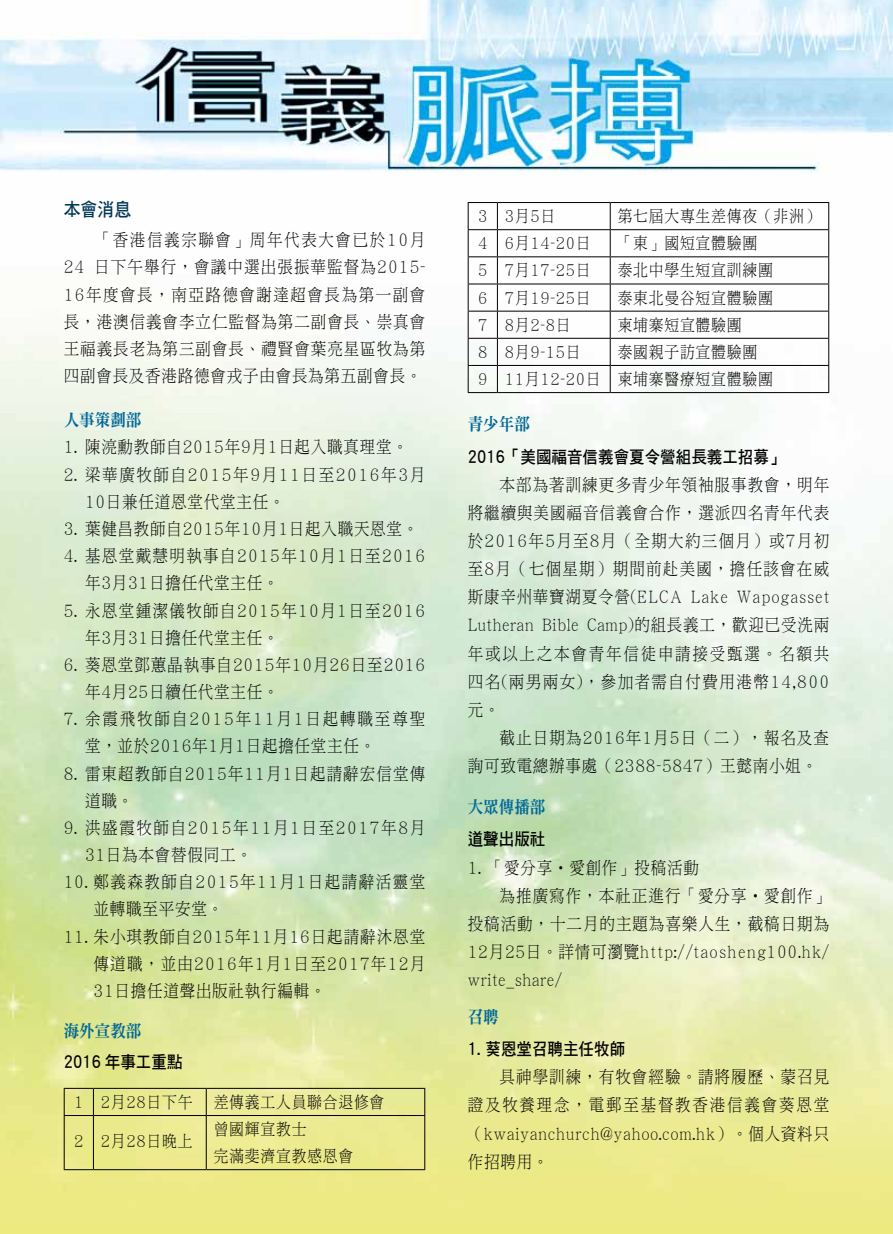
<style>
.page{position:relative;width:893px;height:1234px;background:#fff}
.page>*{position:absolute;margin:0;border:0;box-sizing:border-box;transform-origin:0 0}
.t1{font:18.75px "DF Hei HK W7";color:#003856;scale:.9 1}
.t2{font:17.25px/28px "DF Ming HK W3";letter-spacing:.065em;color:#000;text-align:justify;scale:.9 1}
.t3{font:17.25px/27.2px "DF Ming HK W3";letter-spacing:.09em;color:#000;scale:.9 1}
.t4{font:17.25px/27.2px "DF Ming HK W3";letter-spacing:.105em;color:#000;scale:.9 1}
.t5{font:17.25px "DF Hei HK W7";color:#000;scale:.9 1}
.t6{font:17.25px/27.2px "DF Ming HK W3";letter-spacing:.12em;color:#000;scale:.9 1}
.t7{font:17.25px/27.2px "DF Ming HK W3";letter-spacing:.095em;color:#000;scale:.9 1}
.t8{font:17.25px "DF Ming HK W9";color:#006896;scale:.9 1}
.t9{font:16.5px/27px "DF Ming HK W3";letter-spacing:.05em;color:#000;scale:.9 1}
</style>
<div class="page">
<img style="left:0;top:202px;width:893px;height:1031px">
<img style="left:0;top:0;width:893px;height:172px">
<hr style="left:93px;top:1087px;width:113px;height:1px;background:#000">
<hr style="left:206px;top:1087px;width:219px;height:1px;background:#000">
<svg style="left:206px;top:1088px;width:1px;height:26px"></svg>
<svg style="left:424px;top:1088px;width:1px;height:26px"></svg>
<svg style="left:64px;top:1087px;width:30px;height:28px"></svg>
<hr style="left:64px;top:1115px;width:1px;height:53px;background:#000">
<hr style="left:93px;top:1114px;width:113px;height:1px;background:#000">
<hr style="left:93px;top:1115px;width:1px;height:53px;background:#000">
<hr style="left:206px;top:1114px;width:219px;height:1px;background:#000">
<hr style="left:206px;top:1115px;width:1px;height:53px;background:#000">
<hr style="left:424px;top:1115px;width:1px;height:53px;background:#000">
<div style="left:0;top:1147px;width:93px;height:61px;background:#edea86"></div>
<hr style="left:93px;top:1168px;width:113px;height:1px;background:#000">
<hr style="left:206px;top:1168px;width:219px;height:1px;background:#000">
<hr style="left:497px;top:202px;width:113px;height:1px;background:#000">
<hr style="left:610px;top:202px;width:219px;height:1px;background:#000">
<hr style="left:497px;top:229px;width:113px;height:1px;background:#000">
<hr style="left:610px;top:229px;width:219px;height:1px;background:#000">
<hr style="left:497px;top:256px;width:113px;height:1px;background:#000">
<hr style="left:610px;top:256px;width:219px;height:1px;background:#000">
<hr style="left:497px;top:283px;width:113px;height:1px;background:#000">
<hr style="left:610px;top:283px;width:219px;height:1px;background:#000">
<hr style="left:497px;top:310px;width:113px;height:1px;background:#000">
<hr style="left:610px;top:310px;width:219px;height:1px;background:#000">
<hr style="left:497px;top:338px;width:113px;height:1px;background:#000">
<hr style="left:610px;top:338px;width:219px;height:1px;background:#000">
<hr style="left:497px;top:365px;width:113px;height:1px;background:#000">
<hr style="left:610px;top:365px;width:219px;height:1px;background:#000">
<svg style="left:610px;top:203px;width:1px;height:189px"></svg>
<svg style="left:828px;top:203px;width:1px;height:189px"></svg>
<svg style="left:468px;top:202px;width:30px;height:191px"></svg>
<hr style="left:497px;top:392px;width:113px;height:1px;background:#000">
<hr style="left:610px;top:392px;width:219px;height:1px;background:#000">
<p class="t1" style="left:64px;top:199px;width:76px">本會消息</p>
<p class="t2" style="left:64px;top:226px;width:403px;line-height:27.2px;text-indent:32px">「香港信義宗聯會」周年代表大會已於10月24 日下午舉行，會議中選出張振華監督為2015- 16年度會長，南亞路德會謝達超會長為第一副會長，港澳信義會李立仁監督為第二副會長、崇真會王福義長老為第三副會長、禮賢會葉亮星區牧為第四副會長及香港路德會戎子由會長為第五副會長。</p>
<p class="t8" style="left:64px;top:410px;width:88px">人事策劃部</p>
<p class="t2" style="left:64px;top:433px;width:384px">1. 陳湸勳教師自2015年9月1日起入職真理堂。</p>
<p class="t4" style="left:85px;top:460px;width:380px;text-indent:-21px">2. 梁華廣牧師自2015年9月11日至2016年3月<br>10日兼任道恩堂代堂主任。</p>
<p class="t2" style="left:64px;top:514px;width:396px">3. 葉健昌教師自2015年10月1日起入職天恩堂。</p>
<p class="t3" style="left:85px;top:542px;width:379px;text-indent:-21px">4. 基恩堂戴慧明執事自2015年10月1日至2016年3月31日擔任代堂主任。</p>
<p class="t3" style="left:85px;top:596px;width:379px;text-indent:-21px">5. 永恩堂鍾潔儀牧師自2015年10月1日至2016年3月31日擔任代堂主任。</p>
<p class="t2" style="left:85px;top:650px;width:380px;line-height:27.2px;text-indent:-21px">6. 葵恩堂鄧蕙晶執事自2015年10月26日至2016年4月25日續任代堂主任。</p>
<p class="t6" style="left:85px;top:705px;width:380px;text-indent:-21px">7. 余霞飛牧師自2015年11月1日起轉職至尊聖堂，並於2016年1月1日起擔任堂主任。</p>
<p class="t2" style="left:85px;top:759px;width:380px;line-height:27.2px;text-indent:-21px">8. 雷東超教師自2015年11月1日起請辭宏信堂傳道職。</p>
<p class="t4" style="left:85px;top:813px;width:380px;text-indent:-21px">9. 洪盛霞牧師自2015年11月1日至2017年8月<br>31日為本會替假同工。</p>
<p class="t7" style="left:94px;top:868px;width:370px;text-indent:-30px">10. 鄭義森教師自2015年11月1日起請辭活靈堂並轉職至平安堂。</p>
<p class="t2" style="left:94px;top:922px;width:370px;line-height:27.2px;text-indent:-30px">11. 朱小琪教師自2015年11月16日起請辭沐恩堂傳道職，並由2016年1月1日至2017年12月31日擔任道聲出版社執行編輯。</p>
<p class="t8" style="left:64px;top:1021px;width:88px">海外宣教部</p>
<p class="t5" style="left:64px;top:1052px;width:133px">2016 年事工重點</p>
<p class="t9" style="left:74px;top:1087px;width:133px">1 2月28日下午</p>
<p class="t9" style="left:214px;top:1087px;width:191px">差傳義工人員聯合退修會</p>
<p class="t9" style="left:74px;top:1127px;width:133px">2 2月28日晚上</p>
<p class="t9" style="left:214px;top:1115px;width:157px">曾國輝宣教士<br>完滿斐濟宣教感恩會</p>
<p class="t9" style="left:478px;top:202px;width:87px">3 3月5日</p>
<p class="t9" style="left:618px;top:202px;width:226px">第七屆大專生差傳夜（非洲）</p>
<p class="t9" style="left:478px;top:229px;width:127px">4 6月14-20日</p>
<p class="t9" style="left:618px;top:229px;width:157px">「東」國短宣體驗團</p>
<p class="t9" style="left:478px;top:256px;width:127px">5 7月17-25日</p>
<p class="t9" style="left:618px;top:256px;width:174px">泰北中學生短宣訓練團</p>
<p class="t9" style="left:478px;top:284px;width:127px">6 7月19-25日</p>
<p class="t9" style="left:618px;top:284px;width:174px">泰東北曼谷短宣體驗團</p>
<p class="t9" style="left:478px;top:311px;width:104px">7 8月2-8日</p>
<p class="t9" style="left:618px;top:311px;width:139px">柬埔寨短宣體驗團</p>
<p class="t9" style="left:478px;top:338px;width:115px">8 8月9-15日</p>
<p class="t9" style="left:478px;top:338px;width:329px;text-indent:140px">泰國親子訪宣體驗團<br>9 11月12-20日 柬埔寨醫療短宣體驗團</p>
<p class="t8" style="left:468px;top:414px;width:70px">青少年部</p>
<p class="t5" style="left:468px;top:447px;width:353px">2016「美國福音信義會夏令營組長義工招募」</p>
<p class="t2" style="left:468px;top:470px;width:403px;text-indent:32px">本部為著訓練更多青少年領袖服事教會，明年將繼續與美國福音信義會合作，選派四名青年代表於2016年5月至8月（全期大約三個月）或7月初至8月（七個星期）期間前赴美國，擔任該會在威斯康辛州華寶湖夏令營(ELCA Lake Wapogasset Lutheran Bible Camp)的組長義工，歡迎已受洗兩年或以上之本會青年信徒申請接受甄選。名額共四名(兩男兩女)，參加者需自付費用港幣14,800元。</p>
<p class="t2" style="left:468px;top:723px;width:403px;text-indent:32px">截止日期為2016年1月5日（二），報名及查詢可致電總辦事處（2388-5847）王懿南小姐。</p>
<p class="t8" style="left:468px;top:797px;width:88px">大眾傳播部</p>
<p class="t5" style="left:468px;top:829px;width:88px">道聲出版社</p>
<p class="t2" style="left:468px;top:852px;width:258px">1. 「愛分享•愛創作」投稿活動</p>
<p class="t2" style="left:500px;top:881px;width:368px">為推廣寫作，本社正進行「愛分享•愛創作」</p>
<p class="t2" style="left:468px;top:909px;width:403px">投稿活動，十二月的主題為喜樂人生，截稿日期為</p>
<p class="t2" style="left:468px;top:937px;width:403px">12月25日。詳情可瀏覽http://taosheng100.hk/</p>
<p class="t2" style="left:468px;top:965px;width:106px">write_share/</p>
<p class="t8" style="left:468px;top:1007px;width:36px">召聘</p>
<p class="t5" style="left:468px;top:1039px;width:176px">1. 葵恩堂召聘主任牧師</p>
<p class="t2" style="left:468px;top:1062px;width:403px;text-indent:32px">具神學訓練，有牧會經驗。請將履歷、蒙召見證及牧養理念，電郵至基督教香港信義會葵恩堂（kwaiyanchurch@yahoo.com.hk）。個人資料只作招聘用。</p>
</div>
